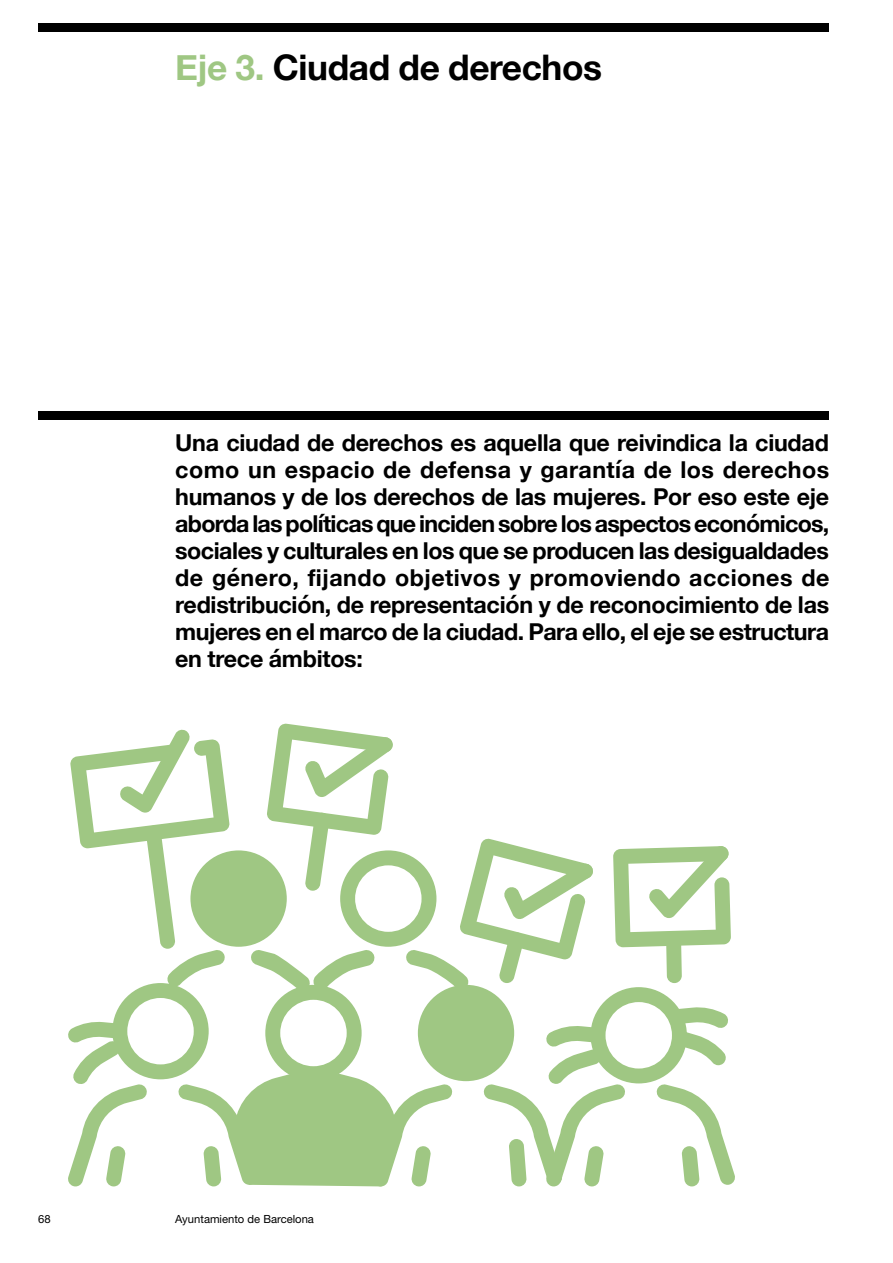
<style>
.page{position:relative;width:893px;height:1263px;background:#fff}
.page>*{position:absolute;margin:0;border:0;box-sizing:border-box;transform-origin:0 0}
.t1{font:700 35.25px "Helvetica Neue";letter-spacing:-.01em;color:#000}
.t2{font:700 23.25px/27px "Helvetica Neue";letter-spacing:-.02em;color:#000;text-align:justify}
.t3{font:11.25px "Helvetica Neue";color:#000}
.s1{color:#9fc783}
</style>
<div class="page">
<div style="left:38px;top:23px;width:791px;height:9px;background:#000"></div>
<div style="left:38px;top:411px;width:791px;height:9px;background:#000"></div>
<svg style="left:68px;top:723px;width:667px;height:463px"></svg>
<h1 class="t1" style="left:175px;top:40px;width:428px"><span class="s1">Eje 3.</span> Ciudad de derechos</h1>
<p class="t2" style="left:175px;top:430px;width:656px">Una ciudad de derechos es aquella que reivindica la ciudad como un espacio de defensa y garantía de los derechos humanos y de los derechos de las mujeres. Por eso este eje aborda las políticas que inciden sobre los aspectos económicos, sociales y culturales en los que se producen las desigualdades de género, fijando objetivos y promoviendo acciones de redistribución, de representación y de reconocimiento de las mujeres en el marco de la ciudad. Para ello, el eje se estructura en trece ámbitos:</p>
<p class="t3" style="left:38px;top:1212px;width:14px">68</p>
<p class="t3" style="left:175px;top:1212px;width:140px">Ayuntamiento de Barcelona</p>
</div>
